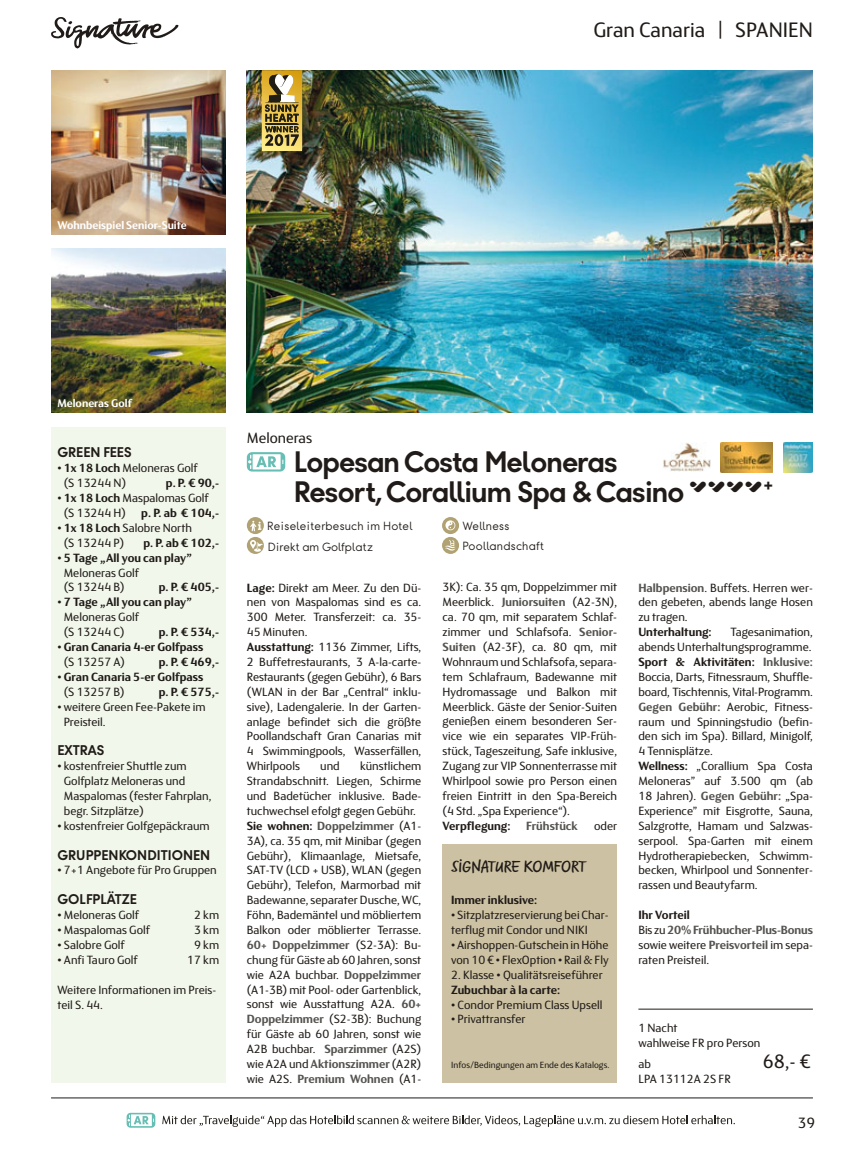
<style>
.page{position:relative;width:864px;height:1149px;background:#fff}
.page>*{position:absolute;margin:0;border:0;box-sizing:border-box;transform-origin:0 0}
.t1{font:30px/29.7px "Thomas Headline CE Bold";letter-spacing:-.03em;color:#201b18}
.t2{font:21px "FS Blake";color:#201b18}
.t3{font:19.5px "FS Blake";color:#201b18}
.t4{font:500 16.5px "Thomas Script";letter-spacing:-.01em;color:#201b18}
.t5{font:15px "FS Blake";color:#201b18}
.t6{font:14.25px "Thomas Headline CE Bold";color:#201b18}
.t7{font:12px/14.9px "FS Blake";color:#201b18}
.t8{font:700 12px/14.9px "FS Blake";color:#201b18}
.t9{font:300 12px "Thomas Headline";letter-spacing:.02em;color:#201b18}
.t10{font:700 12px "FS Blake";color:#555451}
.t11{font:700 11.25px "FS Blake";color:#fff}
.t12{font:9px "FS Blake";color:#201b18}
.s1{font-weight:700}
.s2{font-weight:400}
.s3{font-weight:700;color:#555451}
</style>
<div class="page">
<svg style="left:51px;top:17px;width:127px;height:31px"></svg>
<hr style="left:51px;top:1097px;width:761px;height:1px;background:#201b18">
<svg style="left:126px;top:1112px;width:29px;height:15px"></svg>
<svg style="left:162px;top:1115px;width:572px;height:11px"></svg>
<img style="left:51px;top:70px;width:174px;height:164px">
<img style="left:51px;top:249px;width:174px;height:163px">
<img style="left:247px;top:70px;width:565px;height:342px">
<svg style="left:261px;top:70px;width:41px;height:81px"></svg>
<svg style="left:247px;top:452px;width:38px;height:19px"></svg>
<img style="left:663px;top:443px;width:47px;height:28px">
<img style="left:720px;top:442px;width:52px;height:30px">
<img style="left:783px;top:442px;width:29px;height:30px">
<div style="left:247px;top:517px;width:17px;height:17px;background:#b1a273;border-radius:50%"></div>
<svg style="left:250px;top:520px;width:11px;height:11px"></svg>
<div style="left:442px;top:517px;width:17px;height:17px;background:#b1a273;border-radius:50%"></div>
<svg style="left:445px;top:520px;width:10px;height:10px"></svg>
<svg style="left:247px;top:536px;width:17px;height:17px"></svg>
<svg style="left:250px;top:540px;width:13px;height:11px"></svg>
<svg style="left:442px;top:536px;width:17px;height:17px"></svg>
<svg style="left:445px;top:540px;width:10px;height:10px"></svg>
<div style="left:442px;top:844px;width:175px;height:238px;background:#ccc1a2"></div>
<hr style="left:638px;top:1008px;width:174px;height:1px;background:#201b18">
<div style="left:51px;top:427px;width:174px;height:655px;background:#f1f7eb"></div>
<h2 class="t2" style="left:593px;top:22px;width:221px">Gran Canaria | SPANIEN</h2>
<p class="t11" style="left:57px;top:218px;width:131px">Wohnbeispiel Senior-Suite</p>
<p class="t11" style="left:57px;top:397px;width:76px">Meloneras Golf</p>
<p class="t6" style="left:57px;top:444px;width:76px">GREEN FEES</p>
<p class="t7" style="left:64px;top:462px;width:135px;text-indent:-6px">• <span class="s1">1x 18 Loch</span> Meloneras Golf (S 13244 N)</p>
<p class="t8" style="left:166px;top:475px;width:55px">p. P. € 90,-</p>
<p class="t7" style="left:64px;top:492px;width:146px;text-indent:-6px">• <span class="s1">1x 18 Loch</span> Maspalomas Golf (S 13244 H)</p>
<p class="t8" style="left:141px;top:505px;width:79px">p. P. ab € 104,-</p>
<p class="t7" style="left:64px;top:521px;width:130px;text-indent:-6px">• <span class="s1">1x 18 Loch</span> Salobre North (S 13244 P)</p>
<p class="t8" style="left:143px;top:535px;width:77px">p. P. ab € 102,-</p>
<p class="t7" style="left:64px;top:551px;width:130px;text-indent:-6px">• <span class="s1">5 Tage „All you can play”<br></span>Meloneras Golf<br>(S 13244 B)</p>
<p class="t8" style="left:159px;top:579px;width:62px">p. P. € 405,-</p>
<p class="t7" style="left:64px;top:596px;width:130px;text-indent:-6px">• <span class="s1">7 Tage „All you can play”<br></span>Meloneras Golf<br>(S 13244 C)</p>
<p class="t8" style="left:159px;top:624px;width:62px">p. P. € 534,-</p>
<p class="t8" style="left:64px;top:639px;width:141px;text-indent:-6px"><span class="s2">•</span> Gran Canaria 4-er Golfpass <span class="s2">(S 13257 A)</span></p>
<p class="t8" style="left:159px;top:654px;width:62px">p. P. € 469,-</p>
<p class="t8" style="left:64px;top:669px;width:141px;text-indent:-6px"><span class="s2">•</span> Gran Canaria 5-er Golfpass <span class="s2">(S 13257 B)</span></p>
<p class="t8" style="left:159px;top:684px;width:62px">p. P. € 575,-</p>
<p class="t7" style="left:64px;top:700px;width:143px;text-indent:-6px">• weitere Green Fee-Pakete im<br>Preisteil.</p>
<p class="t6" style="left:57px;top:741px;width:49px">EXTRAS</p>
<p class="t7" style="left:64px;top:759px;width:149px;text-indent:-6px">• kostenfreier Shuttle zum<br>Golfplatz Meloneras und<br>Maspalomas (fester Fahrplan, begr. Sitzplätze)</p>
<p class="t7" style="left:57px;top:819px;width:154px">• kostenfreier Golfgepäckraum</p>
<p class="t6" style="left:57px;top:846px;width:154px">GRUPPENKONDITIONEN</p>
<p class="t7" style="left:57px;top:864px;width:161px">• 7+1 Angebote für Pro Gruppen</p>
<p class="t6" style="left:57px;top:890px;width:81px">GOLFPLÄTZE</p>
<p class="t7" style="left:57px;top:908px;width:83px">• Meloneras Golf</p>
<p class="t7" style="left:194px;top:908px;width:27px">2 km</p>
<p class="t7" style="left:57px;top:923px;width:94px">• Maspalomas Golf</p>
<p class="t7" style="left:194px;top:923px;width:27px">3 km</p>
<p class="t7" style="left:57px;top:938px;width:69px">• Salobre Golf</p>
<p class="t7" style="left:194px;top:938px;width:27px">9 km</p>
<p class="t7" style="left:57px;top:953px;width:82px">• Anfi Tauro Golf</p>
<p class="t7" style="left:187px;top:953px;width:34px">17 km</p>
<p class="t7" style="left:57px;top:983px;width:160px">Weitere Informationen im Preis&shy;teil S. 44.</p>
<p class="t5" style="left:247px;top:432px;width:67px">Meloneras</p>
<h1 class="t1" style="left:294px;top:447px;width:480px">Lopesan Costa Meloneras<br>Resort, Corallium Spa &amp; Casino <sup>r</sup></h1>
<p class="t9" style="left:267px;top:519px;width:146px">Reiseleiterbesuch im Hotel</p>
<p class="t9" style="left:462px;top:519px;width:48px">Wellness</p>
<p class="t9" style="left:268px;top:539px;width:107px">Direkt am Golfplatz</p>
<p class="t9" style="left:462px;top:538px;width:83px">Poollandschaft</p>
<p class="t7" style="left:247px;top:581px;width:176px"><span class="s1">Lage:</span> Direkt am Meer. Zu den Dü&shy;nen von Maspalomas sind es ca.<br>300 Meter. Transferzeit: ca. 35-<br>45 Minuten.<br><span class="s1">Ausstattung:</span> 1136 Zimmer, Lifts,<br>2 Buffetrestaurants, 3 A-la-carte-<br>Restaurants (gegen Gebühr), 6 Bars (WLAN in der Bar „Central“ inklu&shy;sive), Ladengalerie. In der Garten&shy;anlage befindet sich die größte<br>Poollandschaft Gran Canarias mit<br>4 Swimmingpools, Wasserfällen,<br>Whirlpools</p>
<p class="t7" style="left:442px;top:581px;width:176px;text-align:justify">3K): Ca. 35 qm, Doppelzimmer mit Meerblick. <span class="s3">Juniorsuiten</span> (A2-3N), ca. 70 qm, mit separatem Schlaf&shy;zimmer und Schlafsofa. <span class="s3">Senior-Suiten</span> (A2-3F), ca. 80 qm, mit Wohnraum und Schlafsofa, separa&shy;tem Schlafraum, Badewanne mit Hydromassage und Balkon mit Meerblick. Gäste der Senior-Suiten genießen einem besonderen Ser&shy;vice wie ein separates VIP-Früh&shy;stück, Tageszeitung, Safe inklusive, Zugang zur VIP Sonnenterrasse mit Whirlpool sowie pro Person einen freien Eintritt in den Spa-Bereich (4 Std. „Spa Experience“).</p>
<p class="t8" style="left:442px;top:817px;width:69px">Verpflegung:</p>
<p class="t10" style="left:526px;top:818px;width:53px">Frühstück</p>
<p class="t7" style="left:593px;top:819px;width:25px">oder</p>
<h3 class="t4" style="left:451px;top:856px;width:137px">SIGNATURE KOMFORT</h3>
<p class="t8" style="left:451px;top:892px;width:88px">Immer inklusive:</p>
<p class="t7" style="left:451px;top:908px;width:159px">• Sitzplatzreservierung bei Char&shy;terflug mit Condor und NIKI</p>
<p class="t7" style="left:451px;top:938px;width:159px">• Airshoppen-Gutschein in Höhe von 10 € • FlexOption • Rail &amp; Fly</p>
<p class="t7" style="left:451px;top:968px;width:153px">2. Klasse • Qualitätsreiseführer</p>
<p class="t8" style="left:451px;top:981px;width:110px">Zubuchbar à la carte:</p>
<p class="t7" style="left:451px;top:997px;width:153px">• Condor Premium Class Upsell</p>
<p class="t7" style="left:451px;top:1012px;width:76px">• Privattransfer</p>
<p class="t12" style="left:451px;top:1061px;width:160px">Infos/Bedingungen am Ende des Katalogs.</p>
<p class="t7" style="left:638px;top:581px;width:176px;text-align:justify"><span class="s3">Halbpension</span>. Buffets. Herren wer&shy;den gebeten, abends lange Hosen zu tragen.</p>
<p class="t8" style="left:638px;top:624px;width:75px">Unterhaltung:</p>
<p class="t7" style="left:638px;top:625px;width:176px;text-indent:92px">Tagesanimation, abends Unterhaltungsprogramme.<br><span class="s1">Sport &amp; Aktivitäten:</span> <span class="s3">Inklusive:<br></span>Boccia, Darts, Fitnessraum, Shuffle&shy;board, Tischtennis, Vital-Programm.<br><span class="s3">Gegen Gebühr:</span> Aerobic, Fitness&shy;raum und Spinningstudio (befin&shy;den sich im Spa). Billard, Minigolf,<br>4 Tennisplätze.<br><span class="s1">Wellness:</span> „Corallium Spa Costa<br>Meloneras” auf 3.500 qm (ab<br>18 Jahren). <span class="s3">Gegen Gebühr:</span> „Spa-<br>Experience” mit Eisgrotte, Sauna,<br>Salzgrotte, Hamam und Salzwas&shy;serpool. Spa-Garten mit einem<br>Hydrotherapiebecken, Schwimm&shy;becken, Whirlpool und Sonnenter&shy;rassen und Beautyfarm.</p>
<p class="t7" style="left:638px;top:908px;width:176px"><span class="s1">Ihr Vorteil<br></span>Bis zu <span class="s3">20% Frühbucher-Plus-Bonus </span>sowie weitere <span class="s3">Preisvorteil</span> im sepa&shy;raten Preisteil.</p>
<p class="t7" style="left:247px;top:759px;width:176px;text-indent:113px">künstlichem<br>Strandabschnitt. Liegen, Schirme und Badetücher inklusive. Bade&shy;tuchwechsel efolgt gegen Gebühr.<br><span class="s1">Sie wohnen:</span> <span class="s3">Doppelzimmer</span> (A1-<br>3A), ca. 35 qm, mit Minibar (gegen<br>Gebühr), Klimaanlage, Mietsafe,<br>SAT-TV (LCD + USB), WLAN (gegen<br>Gebühr), Telefon, Marmorbad mit<br>Badewanne, separater Dusche, WC,<br>Föhn, Bademäntel und möbliertem<br>Balkon oder möblierter Terrasse.<br><span class="s3">60+ Doppelzimmer</span> (S2-3A): Bu&shy;chung für Gäste ab 60 Jahren, sonst wie A2A buchbar. <span class="s3">Doppelzimmer </span>(A1-3B) mit Pool- oder Gartenblick, sonst wie Ausstattung A2A. <span class="s3">60+<br>Doppelzimmer</span> (S2-3B): Buchung für Gäste ab 60 Jahren, sonst wie<br>A2B buchbar. <span class="s3">Sparzimmer</span> (A2S) wie A2A und <span class="s3">Aktionszimmer</span> (A2R) wie A2S. <span class="s3">Premium Wohnen</span> (A1-</p>
<p class="t7" style="left:320px;top:759px;width:21px">und</p>
<p class="t7" style="left:638px;top:1021px;width:123px">1 Nacht<br>wahlweise FR pro Person</p>
<p class="t7" style="left:638px;top:1057px;width:14px">ab</p>
<h3 class="t3" style="left:762px;top:1054px;width:50px">68 ,- €</h3>
<p class="t7" style="left:638px;top:1072px;width:94px">LPA 13112A 2S FR</p>
<p class="t5" style="left:797px;top:1116px;width:19px">39</p>
</div>
